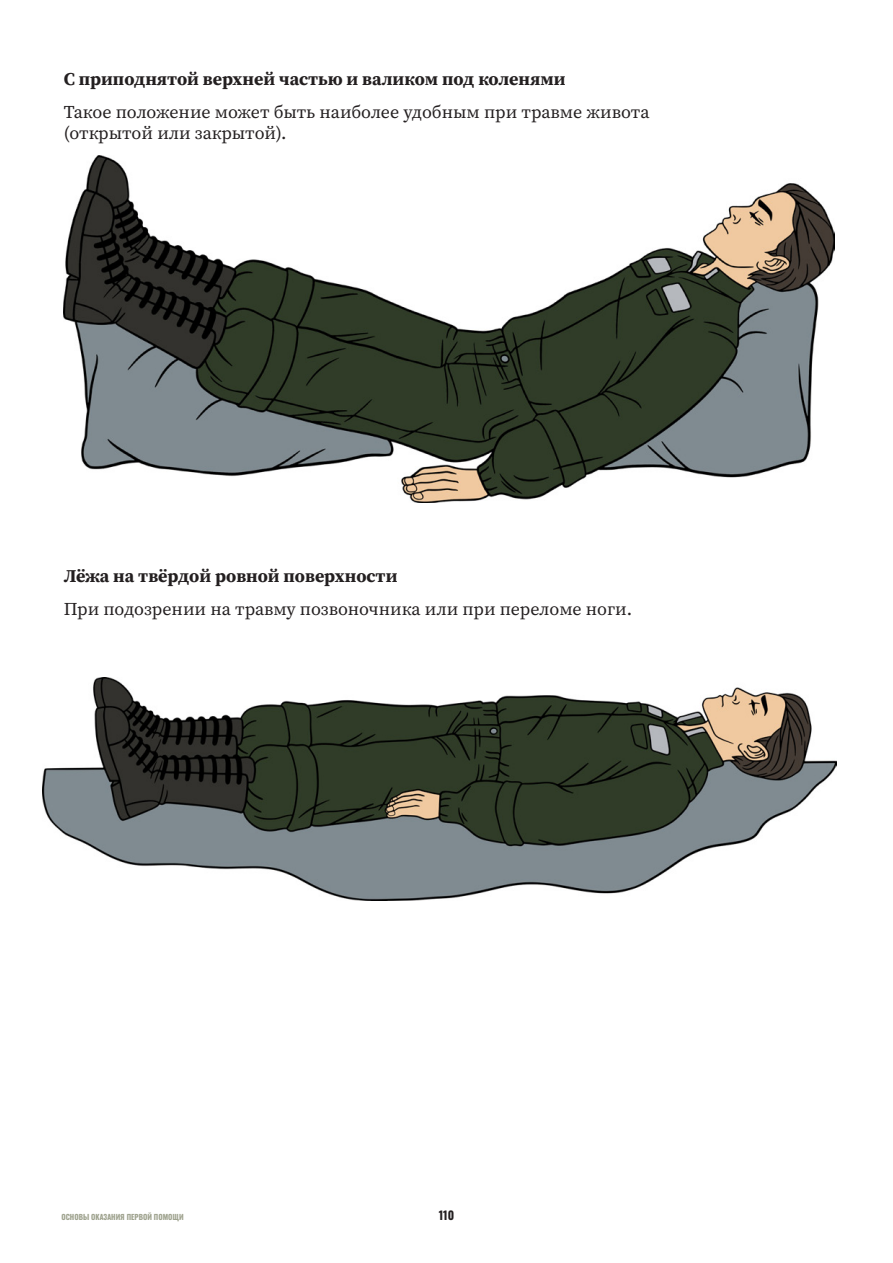
<style>
.page{position:relative;width:893px;height:1263px;background:#fff}
.page>*{position:absolute;margin:0;border:0;box-sizing:border-box;transform-origin:0 0}
.main_copy{font:18px/21.6px "Source Serif Pro";color:#231f20}
.main_copy-2{font:700 18px "Source Serif Pro";color:#231f20}
.t1{font:11.7px "Zodiac Sans";color:#231f20}
.t2{font:7.5px "Zodiac Sans";color:#a0a490}
</style>
<div class="page">
<img style="left:64px;top:155px;width:771px;height:348px">
<img style="left:43px;top:677px;width:793px;height:223px">
<p class="main_copy-2" style="left:64px;top:67px;width:503px">С приподнятой верхней частью и валиком под коленями</p>
<p class="main_copy" style="left:64px;top:101px;width:587px">Такое положение может быть наиболее удобным при травме живота (открытой или закрытой).</p>
<p class="main_copy-2" style="left:64px;top:564px;width:335px">Лёжа на твёрдой ровной поверхности</p>
<p class="main_copy" style="left:64px;top:598px;width:570px">При подозрении на травму позвоночника или при переломе ноги.</p>
<p class="t2" style="left:61px;top:1213px;width:124px">ОСНОВЫ ОКАЗАНИЯ ПЕРВОЙ ПОМОЩИ</p>
<p class="t1" style="left:439px;top:1209px;width:17px">110</p>
</div>
